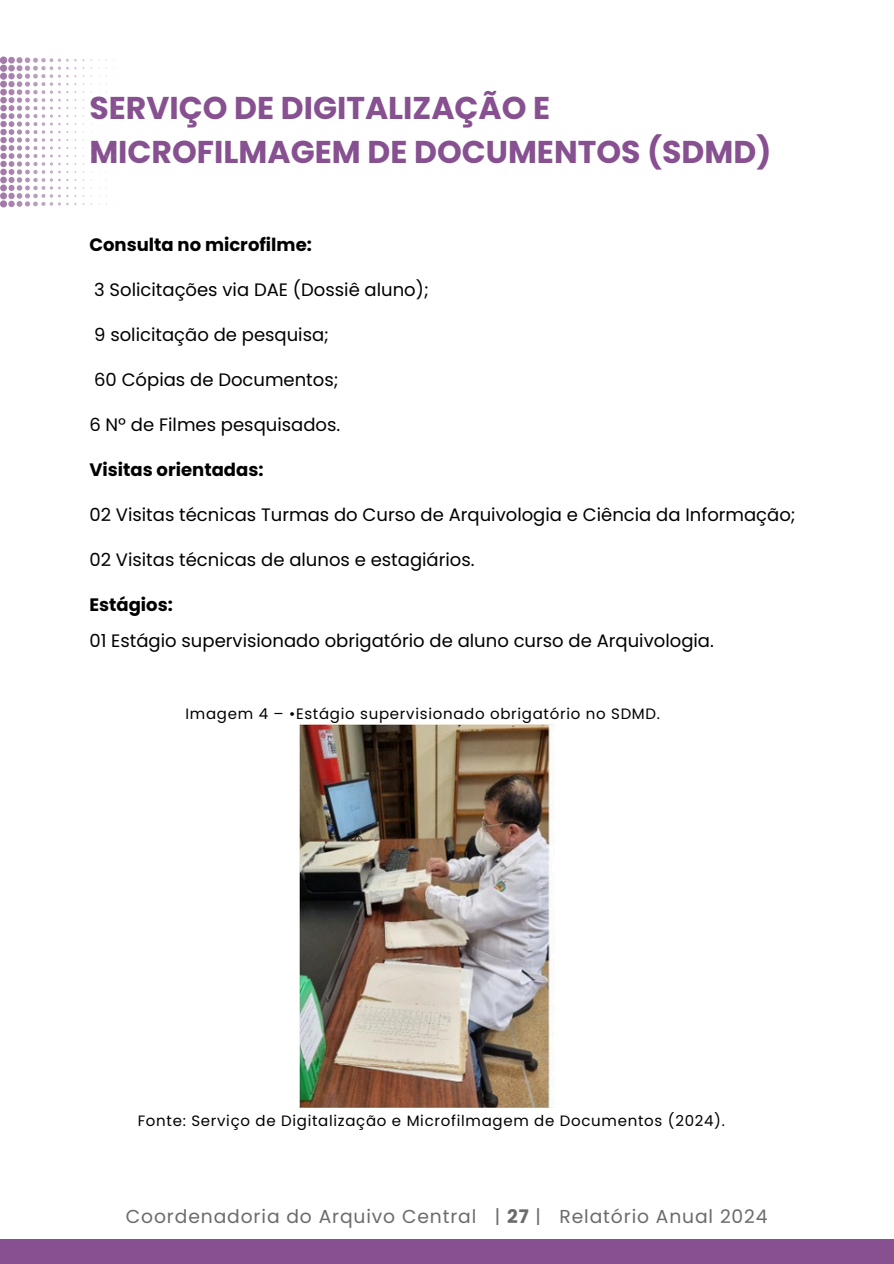
<style>
.page{position:relative;width:894px;height:1264px;background:#fff}
.page>*{position:absolute;margin:0;border:0;box-sizing:border-box;transform-origin:0 0}
.t1{font:700 31.5px/43.8px "Poppins";color:#875090}
.t2{font:18.75px "Poppins";letter-spacing:.045em;color:#6b6b6b}
.t3{font:18px/36px "Poppins";color:#000}
.t4{font:700 18px "Poppins";color:#000}
.t5{font:15px "Poppins";letter-spacing:.045em;color:#000}
.s1{font-weight:700}
</style>
<div class="page">
<div style="left:0;top:1238px;width:893px;height:25px;background:#875090"></div>
<svg style="left:0;top:56px;width:115px;height:152px"></svg>
<img style="left:299px;top:724px;width:255px;height:383px">
<p class="t1" style="left:89px;top:86px;width:683px">SERVIÇO DE DIGITALIZAÇÃO E<br>MICROFILMAGEM DE DOCUMENTOS (SDMD)</p>
<h2 class="t4" style="left:89px;top:232px;width:224px">Consulta no microfilme:</h2>
<h2 class="t3" style="left:94px;top:271px;width:336px">3 Solicitações via DAE (Dossiê aluno);</h2>
<h2 class="t3" style="left:94px;top:316px;width:236px">9 solicitação de pesquisa;</h2>
<h2 class="t3" style="left:94px;top:361px;width:246px">60 Cópias de Documentos;</h2>
<h2 class="t3" style="left:89px;top:406px;width:252px">6 Nº de Filmes pesquisados.</h2>
<h2 class="t4" style="left:89px;top:457px;width:176px">Visitas orientadas:</h2>
<h2 class="t3" style="left:89px;top:496px;width:707px">02 Visitas técnicas Turmas do Curso de Arquivologia e Ciência da Informação;</h2>
<h2 class="t3" style="left:89px;top:541px;width:387px">02 Visitas técnicas de alunos e estagiários.</h2>
<h2 class="t3" style="left:89px;top:586px;width:626px"><span class="s1">Estágios:<br></span>01 Estágio supervisionado obrigatório de aluno curso de Arquivologia.</h2>
<p class="t5" style="left:185px;top:703px;width:476px">Imagem 4 – •Estágio supervisionado obrigatório no SDMD.</p>
<p class="t5" style="left:138px;top:1109px;width:588px">Fonte: Serviço de Digitalização e Microfilmagem de Documentos (2024).</p>
<h1 class="t2" style="left:126px;top:1203px;width:643px">Coordenadoria do Arquivo Central | <span class="s1">27</span> | Relatório Anual 2024</h1>
</div>
